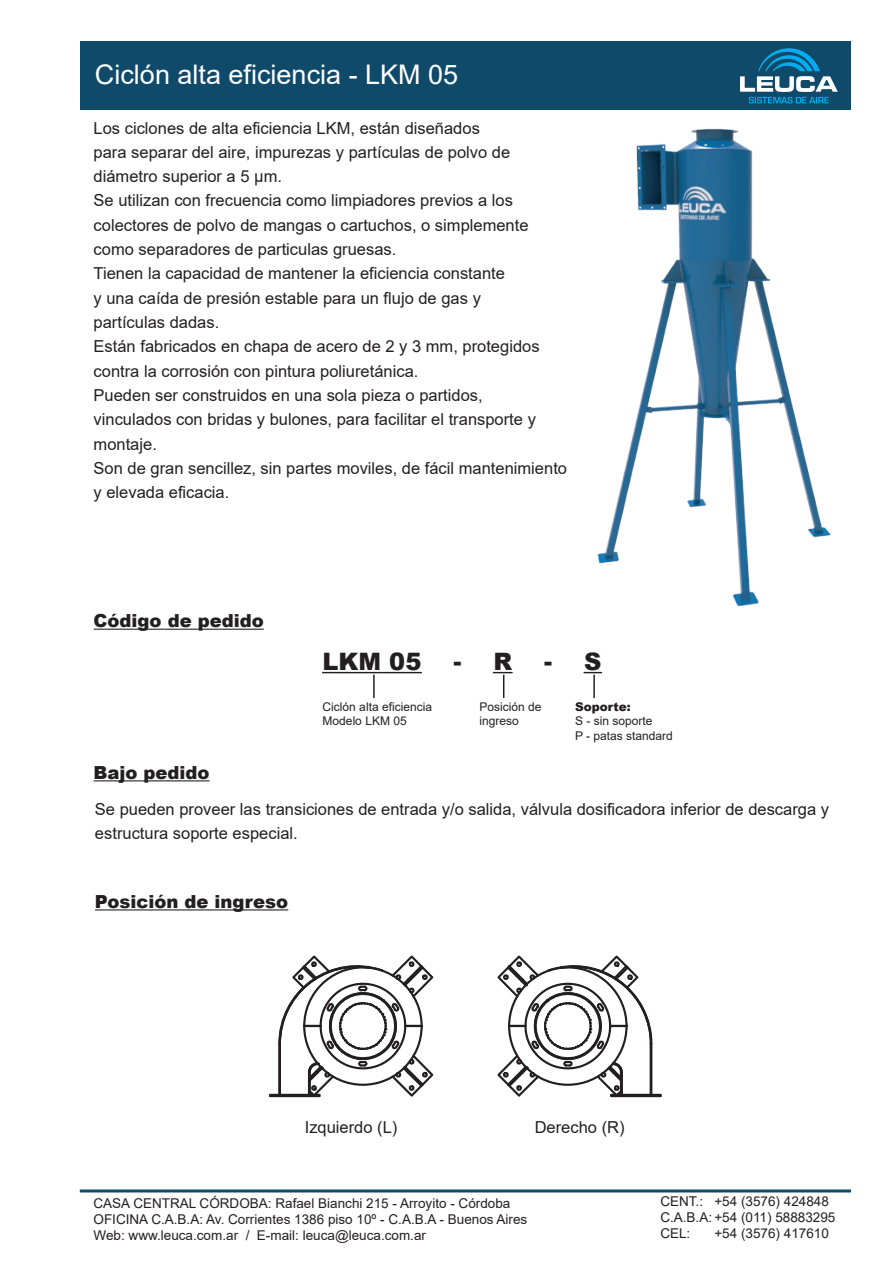
<style>
.page{position:relative;width:893px;height:1263px;background:#fff}
.page>*{position:absolute;margin:0;border:0;box-sizing:border-box;transform-origin:0 0}
.t1{font:27px "Arial";color:#fff}
.t2{font:900 24px "Arial";color:#231f20}
.t3{font:900 18px "Arial";color:#231f20}
.t4{font:16.5px/24.3px "Arial";color:#231f20}
.t5{font:13.5px/16.2px "Arial";color:#231f20}
.t6{font:12px/14.4px "Arial";color:#231f20}
.t7{font:900 12px "Arial";color:#231f20}
</style>
<div class="page">
<div style="left:80px;top:42px;width:770px;height:68px;background:#0f4a6b"></div>
<svg style="left:740px;top:48px;width:97px;height:56px"></svg>
<hr style="left:95px;top:909px;width:193px;height:1px;background:#231f20">
<hr style="left:80px;top:1190px;width:770px;height:2px;background:#0f4a6b">
<hr style="left:94px;top:629px;width:170px;height:1px;background:#231f20">
<div style="left:269px;top:1094px;width:51px;height:3px;border:2px solid #231f20"></div>
<svg style="left:277px;top:955px;width:157px;height:143px"></svg>
<div style="left:329px;top:992px;width:68px;height:68px;border:2px solid #231f20;border-radius:50%"></div>
<div style="left:319px;top:983px;width:87px;height:86px;border:2px solid #231f20;border-radius:50%"></div>
<div style="left:610px;top:1094px;width:51px;height:3px;border:2px solid #231f20"></div>
<svg style="left:497px;top:955px;width:156px;height:143px"></svg>
<div style="left:534px;top:992px;width:67px;height:68px;border:2px solid #231f20;border-radius:50%"></div>
<div style="left:524px;top:983px;width:87px;height:86px;border:2px solid #231f20;border-radius:50%"></div>
<hr style="left:322px;top:672px;width:99px;height:1px;background:#231f20">
<svg style="left:584px;top:672px;width:17px;height:1px"></svg>
<svg style="left:373px;top:675px;width:1px;height:23px"></svg>
<svg style="left:493px;top:672px;width:19px;height:26px"></svg>
<hr style="left:593px;top:675px;width:2px;height:23px;background:#231f20">
<hr style="left:94px;top:780px;width:116px;height:1px;background:#231f20">
<img style="left:597px;top:128px;width:234px;height:479px">
<h1 class="t1" style="left:95px;top:56px;width:365px">Ciclón alta eficiencia - LKM 05</h1>
<p class="t4" style="left:94px;top:116px;width:475px">Los ciclones de alta eficiencia LKM, están diseñados<br>para separar del aire, impurezas y partículas de polvo de diámetro superior a 5 µm.<br>Se utilizan con frecuencia como limpiadores previos a los colectores de polvo de mangas o cartuchos, o simplemente como separadores de particulas gruesas.<br>Tienen la capacidad de mantener la eficiencia constante<br>y una caída de presión estable para un flujo de gas y<br>partículas dadas.<br>Están fabricados en chapa de acero de 2 y 3 mm, protegidos contra la corrosión con pintura poliuretánica.<br>Pueden ser construidos en una sola pieza o partidos,<br>vinculados con bridas y bulones, para facilitar el transporte y montaje.<br>Son de gran sencillez, sin partes moviles, de fácil mantenimiento y elevada eficacia.</p>
<p class="t3" style="left:94px;top:607px;width:172px">Código de pedido</p>
<p class="t3" style="left:94px;top:759px;width:118px">Bajo pedido</p>
<h2 class="t2" style="left:322px;top:644px;width:100px">LKM 05</h2>
<h2 class="t2" style="left:453px;top:644px;width:60px">- R</h2>
<h2 class="t2" style="left:544px;top:644px;width:59px">- S</h2>
<p class="t6" style="left:322px;top:699px;width:111px">Ciclón alta eficiencia<br>Modelo LKM 05</p>
<p class="t6" style="left:479px;top:699px;width:64px">Posición de ingreso</p>
<p class="t7" style="left:575px;top:698px;width:57px">Soporte:</p>
<p class="t6" style="left:575px;top:714px;width:99px">S - sin soporte<br>P - patas standard</p>
<p class="t4" style="left:95px;top:797px;width:735px">Se pueden proveer las transiciones de entrada y/o salida, válvula dosificadora inferior de descarga y estructura soporte especial.</p>
<p class="t3" style="left:95px;top:888px;width:195px">Posición de ingreso</p>
<p class="t4" style="left:305px;top:1115px;width:94px">Izquierdo (L)</p>
<p class="t4" style="left:534px;top:1115px;width:91px">Derecho (R)</p>
<p class="t5" style="left:94px;top:1195px;width:435px">CASA CENTRAL CÓRDOBA: Rafael Bianchi 215 - Arroyito - Córdoba<br>OFICINA C.A.B.A: Av. Corrientes 1386 piso 10º - C.A.B.A - Buenos Aires<br>Web: www.leuca.com.ar / E-mail: leuca@leuca.com.ar</p>
<p class="t5" style="left:660px;top:1193px;width:176px">CENT.: +54 (3576) 424848<br>C.A.B.A: +54 (011) 58883295<br>CEL:</p>
<p class="t5" style="left:714px;top:1225px;width:116px">+54 (3576) 417610</p>
</div>
